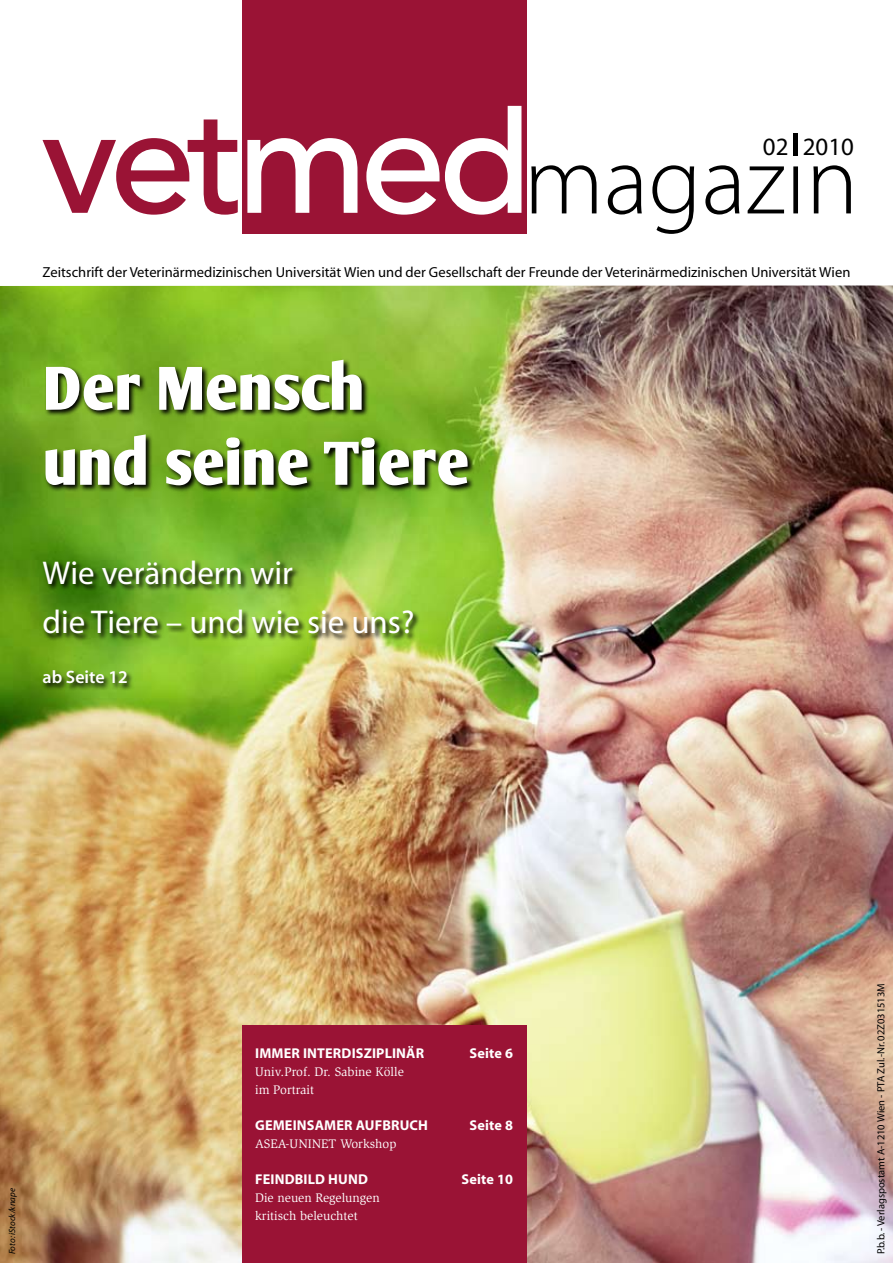
<style>
.page{position:relative;width:893px;height:1263px;background:#fff}
.page>*{position:absolute;margin:0;border:0;box-sizing:border-box;transform-origin:0 0}
.t1{font:700 60px/75px "Oli Jo";letter-spacing:-.045em;color:#fff}
.t2{font:33px/49.5px "Myriad MM 400 600";color:#fff}
.t3{font:24.9px "Myriad MM 400 600";color:#000}
.t4{font:18px "Myriad MM 565 600";color:#fff}
.t5{font:14.55px "Myriad MM 400 600";color:#000}
.t6{font:14.25px "Myriad MM 700 600";letter-spacing:.01em;color:#fff}
.t7{font:12.75px/18px "Slimbach";color:#fff}
.t8{font:10.5px "Myriad MM 400 600";color:#000}
.t9{font:9px "Myriad MM It 400 600";color:#000}
</style>
<div class="page">
<img style="left:0;top:285px;width:893px;height:978px">
<svg style="left:42px;top:358px;width:433px;height:333px;background:#739f2d"></svg>
<div style="left:242px;top:0;width:285px;height:234px;background:#9a1335"></div>
<svg style="left:43px;top:119px;width:195px;height:96px"></svg>
<svg style="left:247px;top:138px;width:110px;height:75px"></svg>
<svg style="left:366px;top:106px;width:155px;height:109px"></svg>
<svg style="left:531px;top:165px;width:320px;height:69px"></svg>
<div style="left:793px;top:134px;width:5px;height:22px;background:#000"></div>
<div style="left:242px;top:1026px;width:285px;height:237px;background:#9a1335"></div>
<h3 class="t3" style="left:763px;top:134px;width:93px">02 2010</h3>
<p class="t5" style="left:43px;top:265px;width:809px">Zeitschrift der Veterinärmedizinischen Universität Wien und der Gesellschaft der Freunde der Veterinärmedizinischen Universität Wien</p>
<h1 class="t1" style="left:43px;top:352px;width:430px">Der Mensch und seine Tiere</h1>
<h2 class="t2" style="left:43px;top:550px;width:373px">Wie verändern wir<br>die Tiere – und wie sie uns?</h2>
<p class="t4" style="left:43px;top:668px;width:87px">ab Seite 12</p>
<p class="t9" style="left:8px;top:1254px;width:68px;rotate:-90deg">Foto: iStock/knape</p>
<p class="t6" style="left:255px;top:1046px;width:171px">IMMER INTERDISZIPLINÄR</p>
<p class="t6" style="left:470px;top:1046px;width:45px">SEITE 6</p>
<p class="t7" style="left:255px;top:1063px;width:150px">Univ.Prof. Dr. Sabine Kölle im Portrait</p>
<p class="t6" style="left:255px;top:1118px;width:174px">GEMEINSAMER AUFBRUCH</p>
<p class="t6" style="left:470px;top:1118px;width:45px">SEITE 8</p>
<p class="t7" style="left:255px;top:1135px;width:143px">ASEA-UNINET Workshop</p>
<p class="t6" style="left:255px;top:1172px;width:114px">FEINDBILD HUND</p>
<p class="t6" style="left:462px;top:1172px;width:53px">SEITE 10</p>
<p class="t7" style="left:255px;top:1189px;width:126px">Die neuen Regelungen kritisch beleuchtet</p>
<p class="t8" style="left:876px;top:1254px;width:273px;rotate:-90deg">P.b.b. - Verlagspostamt A-1210 Wien - PTA Zul.-Nr. 02Z031513M</p>
</div>
